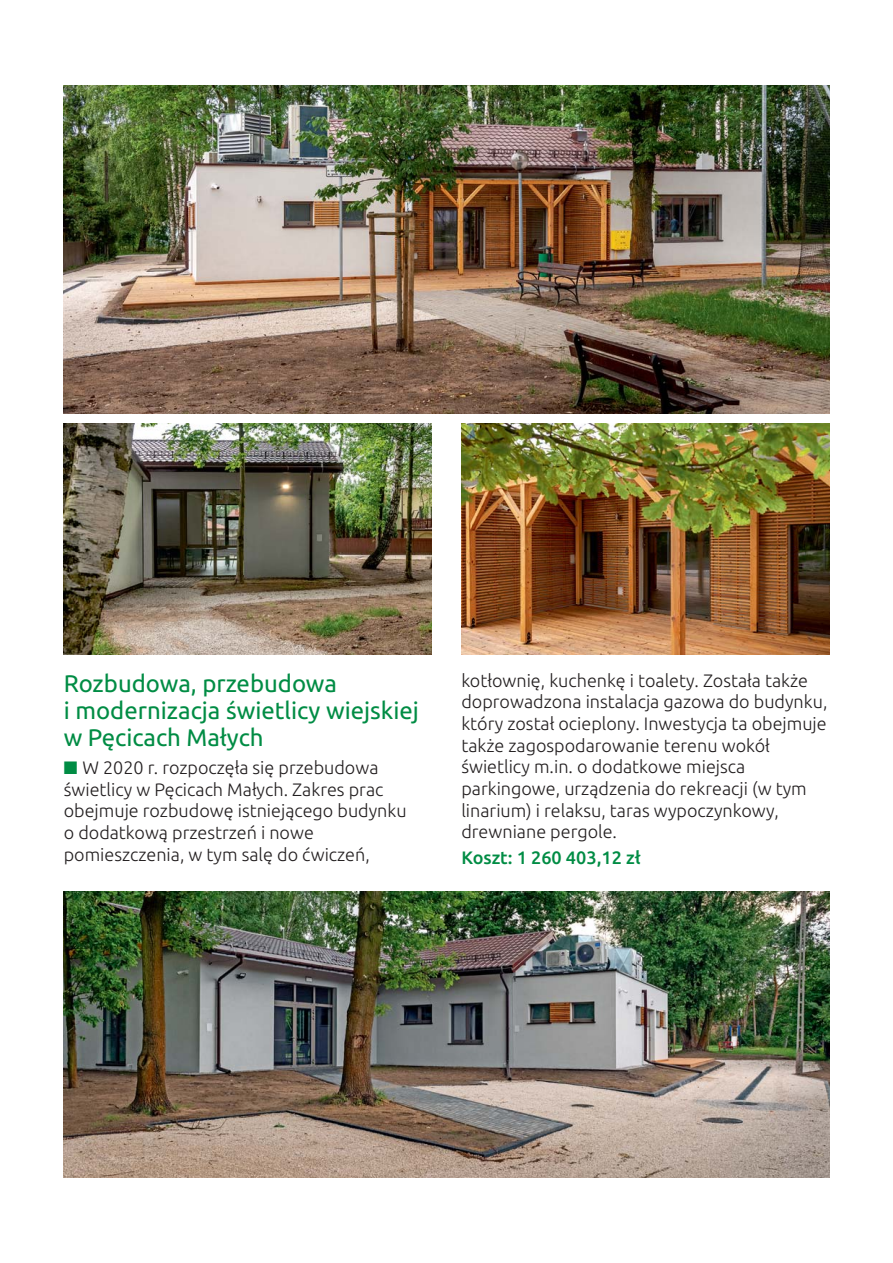
<style>
.page{position:relative;width:893px;height:1263px;background:#fff}
.page>*{position:absolute;margin:0;border:0;box-sizing:border-box;transform-origin:0 0}
.t1{font:24px/27px "Ubuntu";color:#008c44}
.t2{font:300 18px/21.6px "Ubuntu";color:#231f20}
.t3{font:500 18px "Ubuntu";color:#008c44}
.s1{color:#008c44}
</style>
<div class="page">
<img style="left:64px;top:85px;width:765px;height:329px">
<img style="left:64px;top:424px;width:368px;height:230px">
<img style="left:461px;top:424px;width:368px;height:230px">
<img style="left:64px;top:891px;width:765px;height:287px">
<h1 class="t1" style="left:64px;top:671px;width:357px">Rozbudowa, przebudowa<br>i modernizacja świetlicy wiejskiej w Pęcicach Małych</h1>
<p class="t2" style="left:64px;top:758px;width:344px"><span class="s1">■</span> W 2020 r. rozpoczęła się przebudowa świetlicy w Pęcicach Małych. Zakres prac obejmuje rozbudowę istniejącego budynku o dodatkową przestrzeń i nowe pomieszczenia, w tym salę do ćwiczeń,</p>
<p class="t2" style="left:461px;top:671px;width:368px">kotłownię, kuchenkę i toalety. Została także doprowadzona instalacja gazowa do budynku, który został ocieplony. Inwestycja ta obejmuje także zagospodarowanie terenu wokół świetlicy m.in. o dodatkowe miejsca parkingowe, urządzenia do rekreacji (w tym linarium) i relaksu, taras wypoczynkowy, drewniane pergole.</p>
<p class="t3" style="left:461px;top:850px;width:181px">Koszt: 1 260 403,12 zł</p>
</div>
